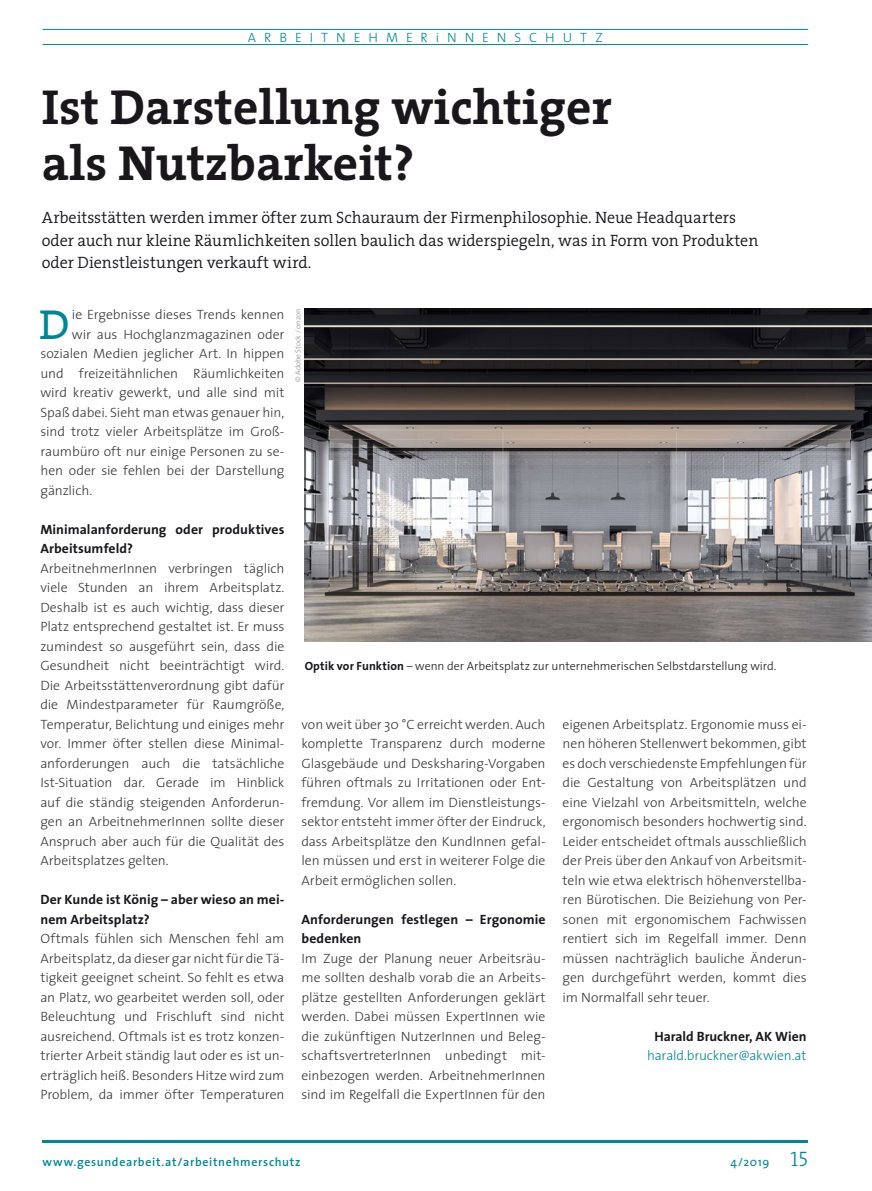
<style>
.page{position:relative;width:872px;height:1191px;background:#fff}
.page>*{position:absolute;margin:0;border:0;box-sizing:border-box;transform-origin:0 0}
.t1{font:700 49.5px/55.5px "The Serif";color:#1a171c}
.t2{font:42.45px "The Serif";color:#008795}
.t3{font:21px "The Serif Light Caps";color:#008795}
.t4{font:300 16.5px/22.5px "The Serif";color:#1a171c}
.t5{font:300 13.5px/19.5px "The Sans";letter-spacing:-.01em;color:#38373a;text-align:justify}
.t6{font:700 13.5px/19.5px "The Sans";letter-spacing:.005em;color:#1a171c}
.t7{font:300 13.5px "The Sans";letter-spacing:-.005em;color:#008795}
.t8{font:300 13.5px "The Sans";letter-spacing:.59em;color:#008795}
.t9{font:300 12px "The Sans";color:#1a171c}
.t10{font:600 12px "The Sans";letter-spacing:.06em;color:#008795}
.t11{font:12px "The Sans";color:#008795}
.t12{font:300 7.5px "The Sans";color:#888785}
.s1{font-weight:700}
</style>
<div class="page">
<hr style="left:43px;top:29px;width:765px;height:1px;background:#008795">
<hr style="left:43px;top:44px;width:765px;height:1px;background:#008795">
<hr style="left:43px;top:1140px;width:765px;height:2px;background:#008795">
<img style="left:305px;top:308px;width:567px;height:334px">
<p class="t8" style="left:248px;top:26px;width:356px">ARBEITNEHMERiNNENSCHUTZ</p>
<h1 class="t1" style="left:42px;top:78px;width:571px">Ist Darstellung wichtiger als Nutzbarkeit?</h1>
<p class="t4" style="left:42px;top:206px;width:718px">Arbeitsstätten werden immer öfter zum Schauraum der Firmenphilosophie. Neue Headquarters oder auch nur kleine Räumlichkeiten sollen baulich das widerspiegeln, was in Form von Produkten oder Dienstleistungen verkauft wird.</p>
<h2 class="t2" style="left:39px;top:289px;width:32px">D</h2>
<p class="t5" style="left:72px;top:304px;width:214px">ie Ergebnisse dieses Trends kennen</p>
<p class="t5" style="left:72px;top:324px;width:214px">wir aus Hochglanzmagazinen oder</p>
<p class="t5" style="left:40px;top:343px;width:245px">sozialen Medien jeglicher Art. In hippen</p>
<p class="t5" style="left:40px;top:363px;width:245px">und freizeitähnlichen Räumlichkeiten</p>
<p class="t5" style="left:40px;top:382px;width:245px">wird kreativ gewerkt, und alle sind mit</p>
<p class="t5" style="left:40px;top:402px;width:245px">Spaß dabei. Sieht man etwas genauer hin,</p>
<p class="t5" style="left:40px;top:421px;width:245px">sind trotz vieler Arbeitsplätze im Groß-</p>
<p class="t5" style="left:40px;top:441px;width:245px">raumbüro oft nur einige Personen zu se-</p>
<p class="t5" style="left:40px;top:460px;width:246px">hen oder sie fehlen bei der Darstellung</p>
<p class="t5" style="left:40px;top:480px;width:53px">gänzlich.</p>
<p class="t6" style="left:40px;top:519px;width:245px">Minimalanforderung oder produktives<br>Arbeitsumfeld?</p>
<p class="t5" style="left:40px;top:558px;width:246px">ArbeitnehmerInnen verbringen täglich viele Stunden an ihrem Arbeitsplatz.<br>Deshalb ist es auch wichtig, dass dieser Platz entsprechend gestaltet ist. Er muss zumindest so ausgeführt sein, dass die Gesundheit nicht beeinträchtigt wird.<br>Die Arbeitsstättenverordnung gibt dafür die Mindestparameter für Raumgröße, Temperatur, Belichtung und einiges mehr vor. Immer öfter stellen diese Minimal&shy;anforderungen auch die tatsächliche Ist-Situation dar. Gerade im Hinblick auf die ständig steigenden Anforderun&shy;gen an ArbeitnehmerInnen sollte dieser Anspruch aber auch für die Qualität des Arbeitsplatzes gelten.</p>
<p class="t6" style="left:40px;top:889px;width:245px">Der Kunde ist König – aber wieso an mei&shy;nem Arbeitsplatz?</p>
<p class="t5" style="left:40px;top:928px;width:246px">Oftmals fühlen sich Menschen fehl am Arbeitsplatz, da dieser gar nicht für die Tä&shy;tigkeit geeignet scheint. So fehlt es etwa an Platz, wo gearbeitet werden soll, oder Beleuchtung und Frischluft sind nicht ausreichend. Oftmals ist es trotz konzen&shy;trierter Arbeit ständig laut oder es ist un&shy;erträglich heiß. Besonders Hitze wird zum Problem, da immer öfter Temperaturen</p>
<p class="t12" style="left:292px;top:382px;width:75px;rotate:-90deg">© Adobe Stock / onzon</p>
<p class="t9" style="left:305px;top:656px;width:473px"><span class="s1">Optik vor Funktion</span> – wenn der Arbeitsplatz zur unternehmerischen Selbstdarstellung wird.</p>
<p class="t5" style="left:301px;top:714px;width:246px">von weit über 30 °C erreicht werden. Auch komplette Transparenz durch moderne Glasgebäude und Desksharing-Vorgaben führen oftmals zu Irritationen oder Ent&shy;fremdung. Vor allem im Dienstleistungs&shy;sektor entsteht immer öfter der Eindruck, dass Arbeitsplätze den KundInnen gefal&shy;len müssen und erst in weiterer Folge die Arbeit ermöglichen sollen.</p>
<p class="t6" style="left:301px;top:909px;width:245px">Anforderungen festlegen – Ergonomie bedenken</p>
<p class="t5" style="left:301px;top:948px;width:246px">Im Zuge der Planung neuer Arbeitsräu&shy;me sollten deshalb vorab die an Arbeits&shy;plätze gestellten Anforderungen geklärt werden. Dabei müssen ExpertInnen wie die zukünftigen NutzerInnen und Beleg&shy;schaftsvertreterInnen unbedingt mit&shy;einbezogen werden. ArbeitnehmerInnen sind im Regelfall die ExpertInnen für den</p>
<p class="t5" style="left:562px;top:714px;width:246px">eigenen Arbeitsplatz. Ergonomie muss ei&shy;nen höheren Stellenwert bekommen, gibt es doch verschiedenste Empfehlungen für die Gestaltung von Arbeitsplätzen und eine Vielzahl von Arbeitsmitteln, welche ergonomisch besonders hochwertig sind.<br>Leider entscheidet oftmals ausschließlich der Preis über den Ankauf von Arbeitsmit&shy;teln wie etwa elektrisch höhenverstellba&shy;ren Bürotischen. Die Beiziehung von Per&shy;sonen mit ergonomischem Fachwissen rentiert sich im Regelfall immer. Denn müssen nachträglich bauliche Änderun&shy;gen durchgeführt werden, kommt dies im Normalfall sehr teuer.</p>
<p class="t6" style="left:654px;top:1026px;width:154px">Harald Bruckner, AK Wien</p>
<p class="t7" style="left:647px;top:1044px;width:161px">harald.bruckner@akwien.at</p>
<p class="t10" style="left:43px;top:1151px;width:259px">www.gesundearbeit.at/arbeitnehmerschutz</p>
<h3 class="t3" style="left:790px;top:1141px;width:19px">15</h3>
<p class="t11" style="left:730px;top:1151px;width:41px">4/2019</p>
</div>
